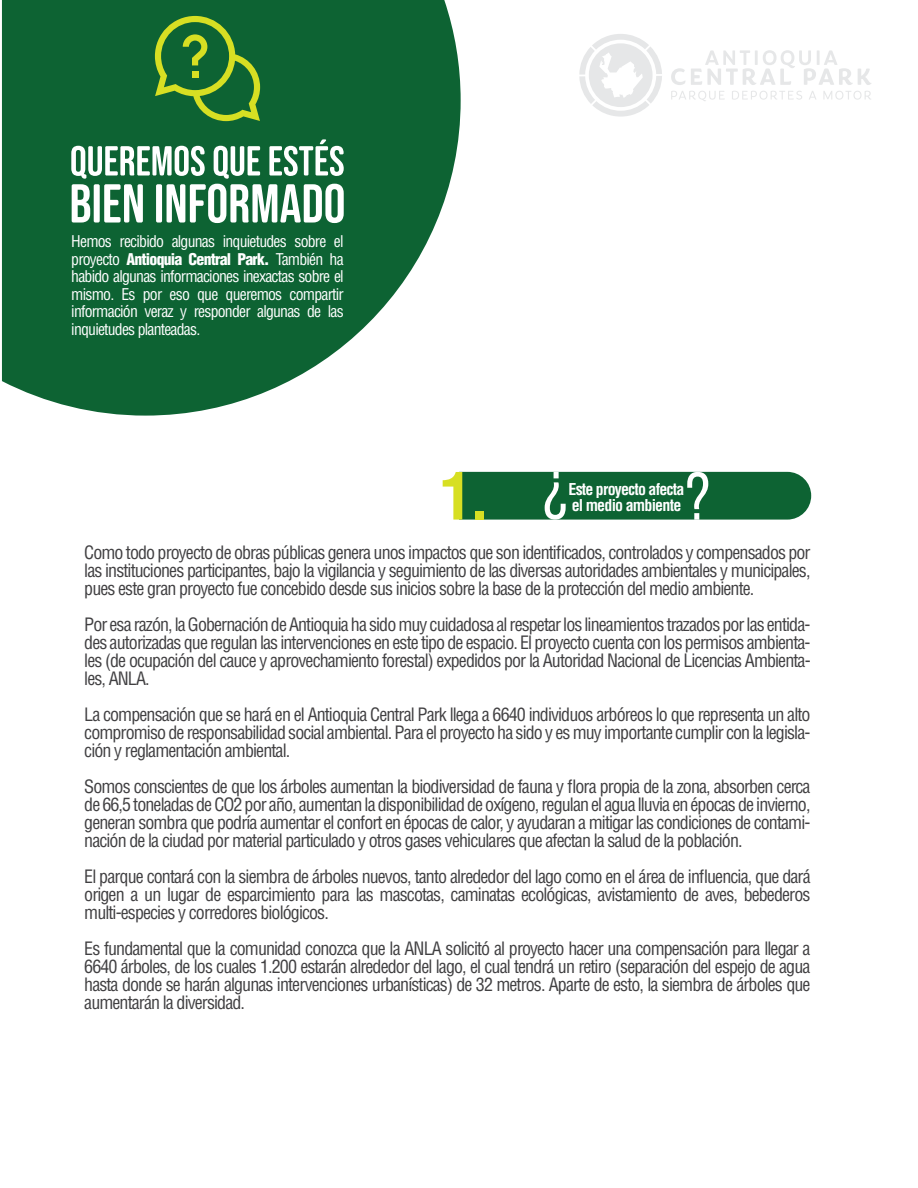
<style>
.page{position:relative;width:918px;height:1188px;background:#fff}
.page>*{position:absolute;margin:0;border:0;box-sizing:border-box;transform-origin:0 0}
.t1{font:700 condensed 63.45px "Helvetica LT Std";color:#d7df23}
.t2{font:condensed 18px/18px "Helvetica LT Std";letter-spacing:-.05em;color:#414042;text-align:justify}
.t3{font:700 condensed 15.9px/16.6px "Helvetica LT Std";letter-spacing:-.05em;color:#fff}
.t4{font:condensed 15.75px/17.5px "Helvetica LT Std";letter-spacing:-.05em;color:#fff;text-align:justify}
.s1{font-weight:900}
</style>
<div class="page">
<svg style="left:2px;top:0;width:459px;height:416px;background:#317a51"></svg>
<svg style="left:71px;top:139px;width:273px;height:84px"></svg>
<svg style="left:459px;top:472px;width:352px;height:48px;background:#1b6c3e"></svg>
<svg style="left:155px;top:16px;width:105px;height:105px;background:#3f822e"></svg>
<svg style="left:579px;top:34px;width:83px;height:83px"></svg>
<svg style="left:671px;top:91px;width:53px;height:10px"></svg>
<svg style="left:732px;top:91px;width:70px;height:9px"></svg>
<svg style="left:809px;top:91px;width:7px;height:9px"></svg>
<svg style="left:823px;top:91px;width:48px;height:9px"></svg>
<svg style="left:671px;top:68px;width:14px;height:17px"></svg>
<svg style="left:691px;top:50px;width:180px;height:35px"></svg>
<p class="t4" style="left:71px;top:232px;width:274px">Hemos recibido algunas inquietudes sobre el proyecto <span class="s1">Antioquia Central Park.</span> También ha habido algunas informaciones inexactas sobre el mismo. Es por eso que queremos compartir información veraz y responder algunas de las inquietudes planteadas.</p>
<h1 class="t1" style="left:440px;top:457px;width:51px">1.</h1>
<p class="t3" style="left:568px;top:481px;width:118px">Este proyecto afecta el medio ambiente</p>
<p class="t2" style="left:84px;top:543px;width:728px">Como todo proyecto de obras públicas genera unos impactos que son identificados, controlados y compensados por las instituciones participantes, bajo la vigilancia y seguimiento de las diversas autoridades ambientales y municipales, pues este gran proyecto fue concebido desde sus inicios sobre la base de la protección del medio ambiente.</p>
<p class="t2" style="left:84px;top:615px;width:728px">Por esa razón, la Gobernación de Antioquia ha sido muy cuidadosa al respetar los lineamientos trazados por las entida&shy;des autorizadas que regulan las intervenciones en este tipo de espacio. El proyecto cuenta con los permisos ambienta&shy;les (de ocupación del cauce y aprovechamiento forestal) expedidos por la Autoridad Nacional de Licencias Ambienta&shy;les, ANLA.</p>
<p class="t2" style="left:84px;top:705px;width:728px">La compensación que se hará en el Antioquia Central Park llega a 6640 individuos arbóreos lo que representa un alto compromiso de responsabilidad social ambiental. Para el proyecto ha sido y es muy importante cumplir con la legisla&shy;ción y reglamentación ambiental.</p>
<p class="t2" style="left:84px;top:777px;width:728px">Somos conscientes de que los árboles aumentan la biodiversidad de fauna y flora propia de la zona, absorben cerca de 66,5 toneladas de CO2 por año, aumentan la disponibilidad de oxígeno, regulan el agua lluvia en épocas de invierno, generan sombra que podría aumentar el confort en épocas de calor, y ayudaran a mitigar las condiciones de contami&shy;nación de la ciudad por material particulado y otros gases vehiculares que afectan la salud de la población.</p>
<p class="t2" style="left:84px;top:867px;width:728px">El parque contará con la siembra de árboles nuevos, tanto alrededor del lago como en el área de influencia, que dará origen a un lugar de esparcimiento para las mascotas, caminatas ecológicas, avistamiento de aves, bebederos multi-especies y corredores biológicos.</p>
<p class="t2" style="left:84px;top:939px;width:728px">Es fundamental que la comunidad conozca que la ANLA solicitó al proyecto hacer una compensación para llegar a 6640 árboles, de los cuales 1.200 estarán alrededor del lago, el cual tendrá un retiro (separación del espejo de agua hasta donde se harán algunas intervenciones urbanísticas) de 32 metros. Aparte de esto, la siembra de árboles que aumentarán la diversidad.</p>
</div>
